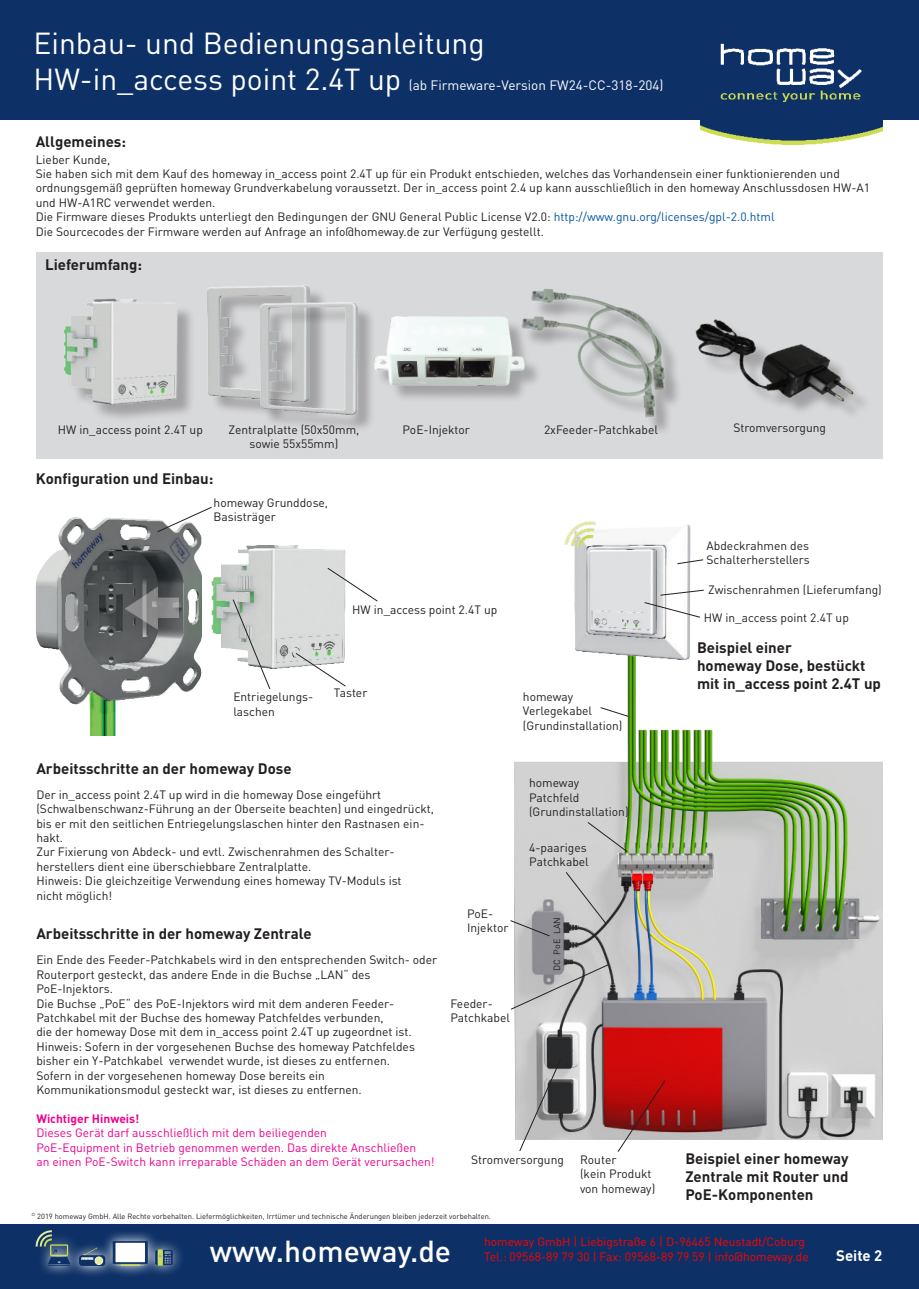
<style>
.page{position:relative;width:919px;height:1289px;background:#fff}
.page>*{position:absolute;margin:0;border:0;box-sizing:border-box;transform-origin:0 0}
.t1{font:30px/36px "DIN";color:#fff}
.t2{font:500 30px "DIN";color:#fff}
.t3{font:700 15px/18px "DIN";color:#231f20}
.t4{font:700 15px "DIN";color:#fff}
.t5{font:13.5px "DIN";color:#fff}
.t6{font:12px/14.4px "DIN";color:#231f20}
.t7{font:12px/14.4px "DIN";color:#ed028c}
.t8{font:12px/14.4px "DIN";color:#f00}
.t9{font:700 12px "DIN";color:#ed028c}
.t10{font:9px "DIN";color:#231f20}
.t11{font:7.5px "DIN";color:#231f20}
.s1{color:#0154a6}
</style>
<div class="page">
<img style="left:514px;top:664px;width:368px;height:475px">
<div style="left:36px;top:252px;width:846px;height:207px;background:#d8d9db"></div>
<div style="left:0;top:0;width:918px;height:120px;background:#0d3166"></div>
<img style="left:700px;top:43px;width:182px;height:101px">
<img style="left:526px;top:289px;width:139px;height:143px">
<div style="left:376px;top:319px;width:166px;height:84px;background:#231f20;opacity:.3"></div>
<img style="left:376px;top:316px;width:150px;height:72px">
<img style="left:665px;top:276px;width:218px;height:159px">
<svg style="left:617px;top:1079px;width:49px;height:73px"></svg>
<svg style="left:565px;top:871px;width:42px;height:54px;background:#c6c6c6"></svg>
<svg style="left:510px;top:919px;width:40px;height:17px"></svg>
<svg style="left:518px;top:1058px;width:43px;height:93px;background:#a7a7a8"></svg>
<svg style="left:587px;top:821px;width:41px;height:31px"></svg>
<svg style="left:599px;top:706px;width:30px;height:11px"></svg>
<svg style="left:511px;top:963px;width:98px;height:47px;background:#bababb"></svg>
<div style="left:66px;top:301px;width:129px;height:122px;background:#231f20;opacity:.3"></div>
<img style="left:64px;top:298px;width:120px;height:110px">
<img style="left:574px;top:521px;width:117px;height:143px">
<img style="left:564px;top:521px;width:31px;height:25px">
<svg style="left:643px;top:589px;width:61px;height:29px"></svg>
<svg style="left:676px;top:559px;width:28px;height:5px"></svg>
<img style="left:36px;top:517px;width:310px;height:218px">
<svg style="left:156px;top:506px;width:57px;height:27px"></svg>
<svg style="left:327px;top:567px;width:51px;height:35px"></svg>
<svg style="left:232px;top:598px;width:39px;height:92px"></svg>
<svg style="left:295px;top:652px;width:51px;height:35px"></svg>
<div style="left:210px;top:288px;width:118px;height:132px;background:#231f20;opacity:.3"></div>
<img style="left:207px;top:285px;width:102px;height:117px">
<div style="left:263px;top:305px;width:113px;height:128px;background:#231f20;opacity:.3"></div>
<img style="left:260px;top:302px;width:97px;height:113px">
<div style="left:0;top:1224px;width:918px;height:64px;background:#0d3166"></div>
<svg style="left:42px;top:1232px;width:139px;height:43px"></svg>
<div style="left:79px;top:1255px;width:26px;height:10px;background:#0d3166;border-radius:3px"></div>
<svg style="left:81px;top:1247px;width:22px;height:17px"></svg>
<div style="left:113px;top:1240px;width:35px;height:23px;background:#0d3166"></div>
<div style="left:115px;top:1242px;width:30px;height:20px;background:#fff"></div>
<svg style="left:116px;top:1264px;width:28px;height:1px"></svg>
<svg style="left:155px;top:1249px;width:18px;height:16px"></svg>
<svg style="left:36px;top:1230px;width:34px;height:35px"></svg>
<h1 class="t1" style="left:33px;top:26px;width:453px">Einbau- und Bedienungsanleitung<br>HW-in_access point 2.4T up</h1>
<p class="t5" style="left:409px;top:78px;width:256px">(ab Firmeware-Version FW24-CC-318-204)</p>
<p class="t3" style="left:36px;top:133px;width:92px">Allgemeines:</p>
<p class="t6" style="left:36px;top:152px;width:835px">Lieber Kunde,<br>Sie haben sich mit dem Kauf des homeway in_access point 2.4T up für ein Produkt entschieden, welches das Vorhandensein einer funktionierenden und ordnungsgemäß geprüften homeway Grundverkabelung voraussetzt. Der in_access point 2.4 up kann ausschließlich in den homeway Anschlussdosen HW-A1 und HW-A1RC verwendet werden.<br>Die Firmware dieses Produkts unterliegt den Bedingungen der GNU General Public License V2.0: <span class="s1">http://www.gnu.org/licenses/gpl-2.0.html<br></span>Die Sourcecodes der Firmware werden auf Anfrage an info@homeway.de zur Verfügung gestellt.</p>
<p class="t3" style="left:45px;top:255px;width:99px">Lieferumfang:</p>
<p class="t6" style="left:58px;top:422px;width:146px">HW in_access point 2.4T up</p>
<p class="t3" style="left:36px;top:470px;width:179px">Konfiguration und Einbau:</p>
<p class="t6" style="left:228px;top:422px;width:132px;text-align:center">Zentralplatte (50x50mm, sowie 55x55mm)</p>
<p class="t6" style="left:402px;top:422px;width:69px">PoE-Injektor</p>
<p class="t6" style="left:213px;top:495px;width:116px">homeway Grunddose,<br>Basisträger</p>
<p class="t6" style="left:352px;top:603px;width:146px">HW in_access point 2.4T up</p>
<p class="t6" style="left:233px;top:690px;width:81px">Entriegelungs&shy;laschen</p>
<p class="t6" style="left:334px;top:686px;width:35px">Taster</p>
<p class="t6" style="left:544px;top:422px;width:115px">2xFeeder-Patchkabel</p>
<p class="t6" style="left:733px;top:420px;width:94px">Stromversorgung</p>
<p class="t6" style="left:706px;top:538px;width:105px">Abdeckrahmen des<br>Schalterherstellers</p>
<p class="t6" style="left:523px;top:689px;width:101px">homeway<br>Verlegekabel (Grundinstallation)</p>
<p class="t6" style="left:708px;top:582px;width:175px">Zwischenrahmen (Lieferumfang)</p>
<p class="t6" style="left:703px;top:610px;width:146px">HW in_access point 2.4T up</p>
<p class="t3" style="left:697px;top:638px;width:185px">Beispiel einer<br>homeway Dose, bestückt mit in_access point 2.4T up</p>
<p class="t3" style="left:36px;top:759px;width:257px">Arbeitsschritte an der homeway Dose</p>
<p class="t6" style="left:36px;top:787px;width:399px">Der in_access point 2.4T up wird in die homeway Dose eingeführt (Schwalbenschwanz-Führung an der Oberseite beachten) und eingedrückt, bis er mit den seitlichen Entriegelungslaschen hinter den Rastnasen ein&shy;hakt.<br>Zur Fixierung von Abdeck- und evtl. Zwischenrahmen des Schalter&shy;herstellers dient eine überschiebbare Zentralplatte.<br>Hinweis: Die gleichzeitige Verwendung eines homeway TV-Moduls ist<br>nicht möglich!</p>
<p class="t3" style="left:36px;top:924px;width:277px">Arbeitsschritte in der homeway Zentrale</p>
<p class="t6" style="left:36px;top:953px;width:402px">Ein Ende des Feeder-Patchkabels wird in den entsprechenden Switch- oder Routerport gesteckt, das andere Ende in die Buchse „LAN“ des PoE-Injektors.<br>Die Buchse „PoE“ des PoE-Injektors wird mit dem anderen Feeder-Patchkabel mit der Buchse des homeway Patchfeldes verbunden,<br>die der homeway Dose mit dem in_access point 2.4T up zugeordnet ist.<br>Hinweis: Sofern in der vorgesehenen Buchse des homeway Patchfeldes bisher ein Y-Patchkabel verwendet wurde, ist dieses zu entfernen.<br>Sofern in der vorgesehenen homeway Dose bereits ein Kommunikationsmodul gesteckt war, ist dieses zu entfernen.</p>
<p class="t9" style="left:36px;top:1111px;width:105px">Wichtiger Hinweis!</p>
<p class="t7" style="left:36px;top:1126px;width:400px">Dieses Gerät darf ausschließlich mit dem beiliegenden<br>PoE-Equipment in Betrieb genommen werden. Das direkte Anschließen<br>an einen PoE-Switch kann irreparable Schäden an dem Gerät verursachen!</p>
<p class="t6" style="left:529px;top:776px;width:101px">homeway<br>Patchfeld (Grundinstallation)</p>
<p class="t6" style="left:467px;top:906px;width:43px">PoE-<br>Injektor</p>
<p class="t6" style="left:450px;top:996px;width:61px">Feeder-<br>Patchkabel</p>
<p class="t6" style="left:529px;top:840px;width:61px">4-paariges<br>Patchkabel</p>
<p class="t10" style="left:552px;top:971px;width:55px;rotate:-90deg">DC PoE LAN</p>
<p class="t6" style="left:471px;top:1152px;width:94px">Stromversorgung</p>
<p class="t6" style="left:580px;top:1152px;width:77px">Router<br>(kein Produkt von homeway)</p>
<p class="t3" style="left:685px;top:1149px;width:165px;text-align:justify">Beispiel einer homeway Zentrale mit Router und PoE-Komponenten</p>
<p class="t11" style="left:31px;top:1212px;width:461px"><sup>©</sup> 2019 homeway GmbH. Alle Rechte vorbehalten. Liefermöglichkeiten, Irrtümer und technische Änderungen bleiben jederzeit vorbehalten.</p>
<p class="t8" style="left:484px;top:1235px;width:326px">homeway GmbH | Liebigstraße 6 | D-96465 Neustadt/Coburg<br>Tel.: 09568-89 79 30 | Fax: 09568-89 79 59 | info@homeway.de</p>
<h1 class="t2" style="left:210px;top:1240px;width:243px">www.homeway.de</h1>
<p class="t4" style="left:836px;top:1247px;width:48px">Seite 2</p>
</div>
